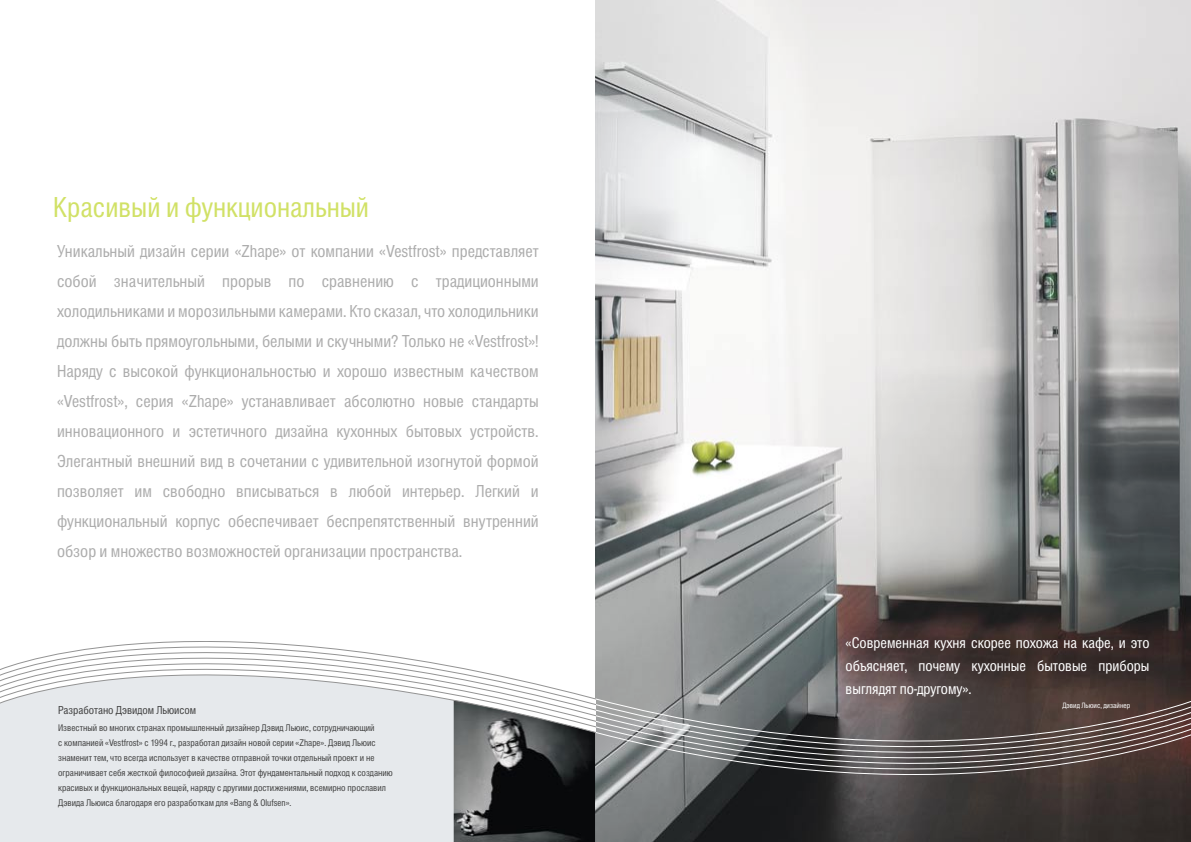
<style>
.page{position:relative;width:1191px;height:842px;background:#fff}
.page>*{position:absolute;margin:0;border:0;box-sizing:border-box;transform-origin:0 0}
.Rubrik{font:30px "Nimbus San TCY Reg Con";color:#d1e166}
.Rubrik-2{font:18px/30px "Nimbus San TCY Reg Con";color:#adadad;text-align:justify}
.Rubrik-3{font:16px/23px "Nimbus San TCY Reg Con";color:#fff;text-align:justify}
.Rubrik-4{font:12px "Nimbus San TCY Reg Con";color:#414141}
.Rubrik-5{font:10px/15px "Nimbus San TCY Reg Con";color:#414141}
.Brød{font:8px "Nimbus San TCY Reg Con";color:#fff}
</style>
<div class="page">
<div style="left:0;top:742px;width:454px;height:100px;background:#e6e9ec"></div>
<img style="left:454px;top:742px;width:141px;height:100px">
<img style="left:595px;top:0;width:596px;height:842px">
<svg style="left:595px;top:644px;width:596px;height:131px;background:#655f5e"></svg>
<svg style="left:0;top:641px;width:595px;height:101px"></svg>
<p class="Rubrik" style="left:53px;top:193px;width:317px">Красивый и функциональный</p>
<p class="Rubrik-2" style="left:57px;top:236px;width:483px">Уникальный дизайн серии «Zhape» от компании «Vestfrost» представляет собой значительный прорыв по сравнению с традиционными холодильниками и морозильными камерами. Кто сказал, что холодильники должны быть прямоугольными, белыми и скучными? Только не «Vestfrost»!<br>Наряду с высокой функциональностью и хорошо известным качеством «Vestfrost», серия «Zhape» устанавливает абсолютно новые стандарты инновационного и эстетичного дизайна кухонных бытовых устройств.<br>Элегантный внешний вид в сочетании с удивительной изогнутой формой позволяет им свободно вписываться в любой интерьер. Легкий и функциональный корпус обеспечивает беспрепятственный внутренний обзор и множество возможностей организации пространства.</p>
<p class="Rubrik-4" style="left:58px;top:704px;width:140px">Разработано Дэвидом Льюисом</p>
<p class="Rubrik-5" style="left:58px;top:720px;width:336px">Известный во многих странах промышленный дизайнер Дэвид Льюис, сотрудничающий<br>с компанией «Vestfrost» с 1994 г., разработал дизайн новой серии «Zhape». Дэвид Льюис знаменит тем, что всегда использует в качестве отправной точки отдельный проект и не ограничивает себя жесткой философией дизайна. Этот фундаментальный подход к созданию красивых и функциональных вещей, наряду с другими достижениями, всемирно прославил Дэвида Льюиса благодаря его разработкам для «Bang &amp; Olufsen».</p>
<p class="Rubrik-3" style="left:845px;top:632px;width:305px">«Современная кухня скорее похожа на кафе, и это объясняет, почему кухонные бытовые приборы выглядят по-другому».</p>
<p class="Brød" style="left:1062px;top:701px;width:69px">Дэвид Льюис, дизайнер</p>
</div>
